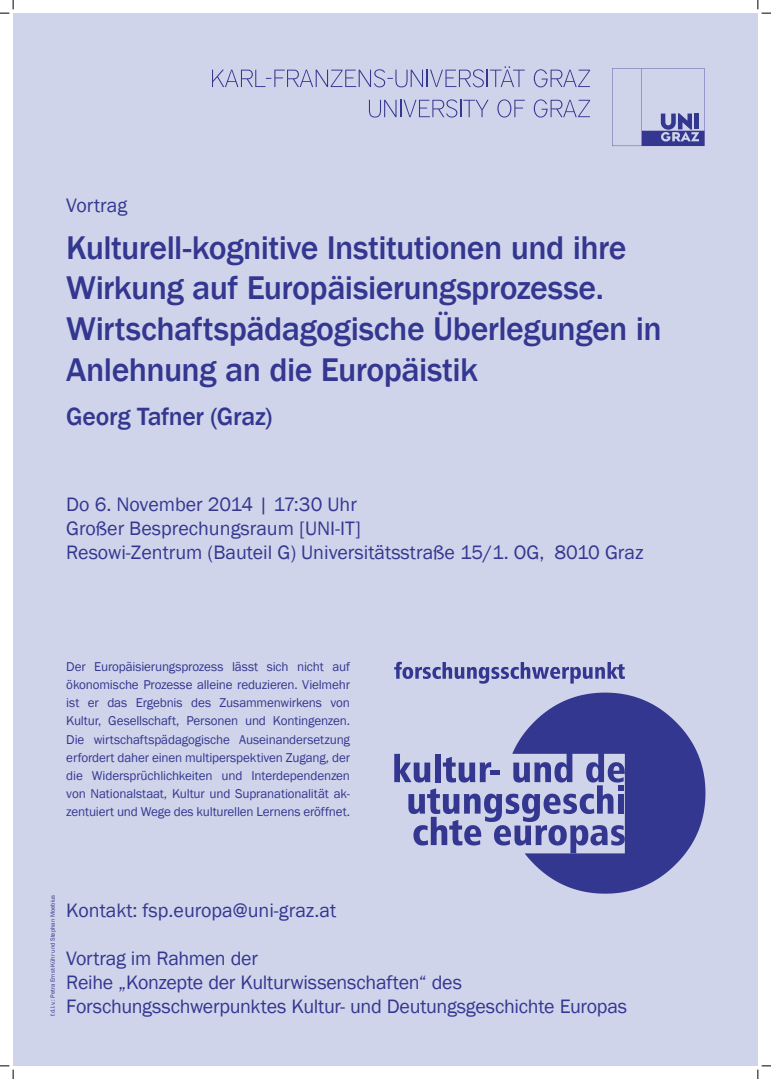
<style>
.page{position:relative;width:771px;height:1079px;background:#fff}
.page>*{position:absolute;margin:0;border:0;box-sizing:border-box;transform-origin:0 0}
.t1{font:500 33.75px/40.6px "Franklin Gothic";letter-spacing:-.015em;color:#343790}
.t2{font:500 25.62px "Franklin Gothic";letter-spacing:-.01em;color:#343790}
.t3{font:20px/24px "Franklin Gothic";letter-spacing:-.005em;color:#343790}
.t4{font:13.12px/18.1px "Franklin Gothic";letter-spacing:-.015em;color:#343790;text-align:justify}
.t5{font:6.25px "Franklin Gothic";color:#343790}
</style>
<div class="page">
<div style="left:13px;top:13px;width:744px;height:1052px;background:#d0d4ea"></div>
<svg style="left:212px;top:66px;width:312px;height:21px"></svg>
<svg style="left:533px;top:69px;width:57px;height:18px"></svg>
<svg style="left:369px;top:99px;width:119px;height:19px"></svg>
<svg style="left:497px;top:99px;width:27px;height:18px"></svg>
<svg style="left:533px;top:99px;width:57px;height:18px"></svg>
<svg style="left:612px;top:68px;width:92px;height:78px"></svg>
<svg style="left:394px;top:662px;width:230px;height:21px"></svg>
<svg style="left:512px;top:692px;width:193px;height:201px;fill:#343790"></svg>
<svg style="left:394px;top:754px;width:230px;height:99px"></svg>
<svg style="left:0;top:0;width:14px;height:14px"></svg>
<svg style="left:0;top:1065px;width:14px;height:14px"></svg>
<svg style="left:757px;top:0;width:13px;height:14px"></svg>
<svg style="left:757px;top:1065px;width:13px;height:14px"></svg>
<h3 class="t3" style="left:66px;top:194px;width:62px">Vortrag</h3>
<h1 class="t1" style="left:66px;top:227px;width:596px">Kulturell-kognitive Institutionen und ihre Wirkung auf Europäisierungsprozesse.<br>Wirtschaftspädagogische Überlegungen in Anlehnung an die Europäistik</h1>
<h2 class="t2" style="left:66px;top:400px;width:207px">Georg Tafner (Graz)</h2>
<h3 class="t3" style="left:66px;top:493px;width:578px">Do 6. November 2014 | 17:30 Uhr<br>Großer Besprechungsraum [UNI-IT]<br>Resowi-Zentrum (Bauteil G) Universitätsstraße 15/1. OG, 8010 Graz</h3>
<p class="t4" style="left:66px;top:658px;width:285px">Der Europäisierungsprozess lässt sich nicht auf ökonomische Prozesse alleine reduzieren. Vielmehr ist er das Ergebnis des Zusammenwirkens von Kultur, Gesellschaft, Personen und Kontingenzen.<br>Die wirtschaftspädagogische Auseinandersetzung erfordert daher einen multiperspektiven Zugang, der die Widersprüchlichkeiten und Interdependenzen von Nationalstaat, Kultur und Supranationalität ak&shy;zentuiert und Wege des kulturellen Lernens eröffnet.</p>
<p class="t5" style="left:49px;top:1016px;width:123px;rotate:-90deg">f.d.I.v.: Petra Ernst-Kühr und Stephan Moebius</p>
<h3 class="t3" style="left:66px;top:898px;width:271px">Kontakt: fsp.europa@uni-graz.at</h3>
<h3 class="t3" style="left:66px;top:946px;width:562px">Vortrag im Rahmen der<br>Reihe „Konzepte der Kulturwissenschaften“ des<br>Forschungsschwerpunktes Kultur- und Deutungsgeschichte Europas</h3>
</div>
